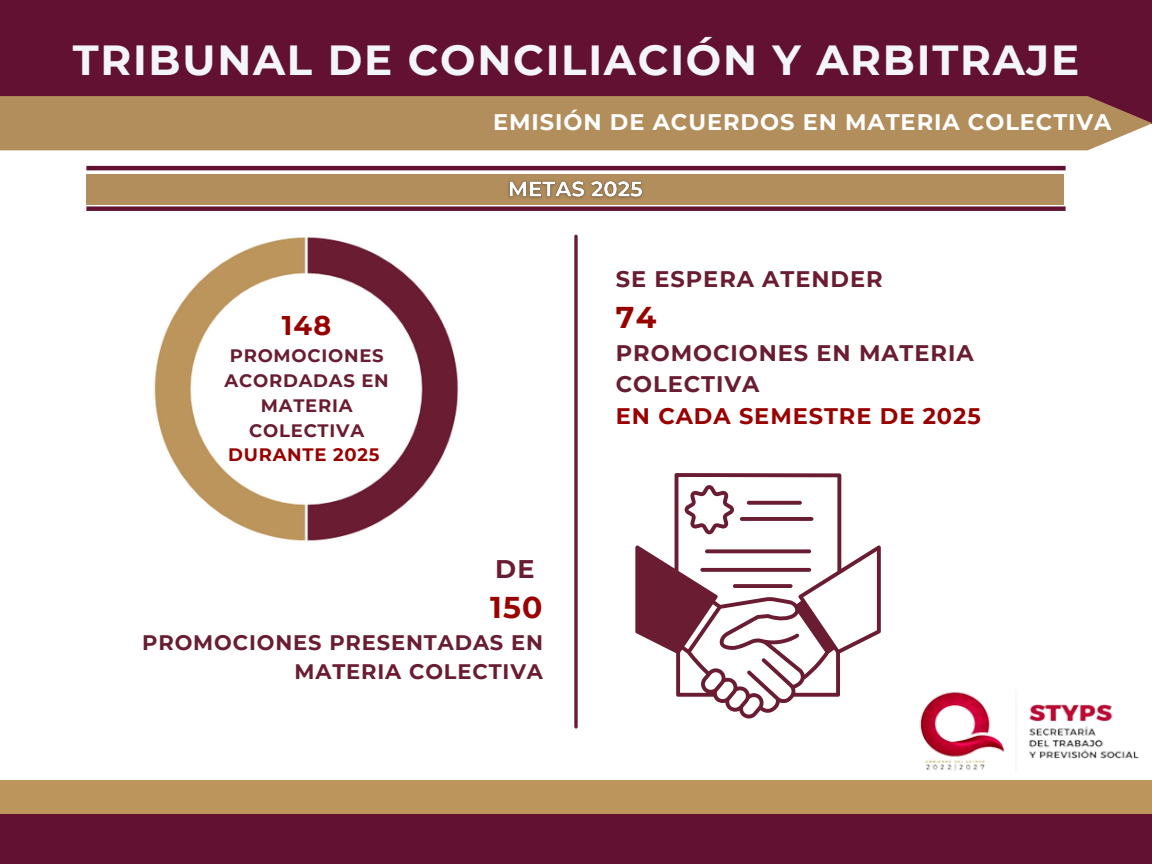
<style>
.page{position:relative;width:1152px;height:864px;background:#fff}
.page>*{position:absolute;margin:0;border:0;box-sizing:border-box;transform-origin:0 0}
.t1{font:700 42px "Montserrat";letter-spacing:.04em;color:#f3f5f9}
.t2{font:700 30px "Montserrat";color:#900}
.t3{font:700 27px "Montserrat";color:#900}
.t4{font:700 25.5px "Montserrat";color:#691c32}
.t5{font:700 22.5px/31.5px "Montserrat";letter-spacing:.04em;color:#691c32}
.t6{font:700 22.5px "Montserrat";letter-spacing:.04em;color:#fff}
.t7{font:700 21px/29.2px "Montserrat";letter-spacing:.04em;color:#691c32;text-align:right}
.t8{font:700 18px/24.8px "Montserrat";letter-spacing:.04em;color:#691c32;text-align:center}
.t9{font:700 18px "Montserrat";letter-spacing:.04em;color:#900}
.s1{color:#900}
</style>
<div class="page">
<div style="left:0;top:0;width:1152px;height:123px;background:#621132"></div>
<div style="left:0;top:96px;width:1152px;height:54px;background:#b38e5d"></div>
<div style="left:0;top:813px;width:1152px;height:51px;background:#621132"></div>
<div style="left:0;top:780px;width:1152px;height:33px;background:#bc955c"></div>
<hr style="left:86px;top:166px;width:980px;height:4px;background:#621132">
<div style="left:86px;top:206px;width:980px;height:5px;background:#621132"></div>
<div style="left:86px;top:174px;width:978px;height:30px;background:#b38e5d"></div>
<img style="left:919px;top:691px;width:220px;height:80px">
<svg style="left:574px;top:236px;width:4px;height:491px;background:#803f51"></svg>
<img style="left:154px;top:237px;width:305px;height:304px">
<img style="left:502px;top:181px;width:147px;height:24px">
<svg style="left:635px;top:473px;width:246px;height:245px"></svg>
<svg style="left:747px;top:501px;width:55px;height:4px"></svg>
<svg style="left:740px;top:517px;width:73px;height:4px"></svg>
<svg style="left:705px;top:549px;width:106px;height:4px"></svg>
<svg style="left:700px;top:568px;width:111px;height:4px"></svg>
<svg style="left:733px;top:584px;width:60px;height:4px"></svg>
<svg style="left:685px;top:485px;width:49px;height:49px"></svg>
<h1 class="t1" style="left:73px;top:35px;width:1008px">TRIBUNAL DE CONCILIACIÓN Y ARBITRAJE</h1>
<h2 class="t6" style="left:493px;top:108px;width:620px">EMISIÓN DE ACUERDOS EN MATERIA COLECTIVA</h2>
<p class="t3" style="left:282px;top:309px;width:51px">148</p>
<p class="t8" style="left:225px;top:344px;width:166px">PROMOCIONES<br>ACORDADAS EN<br>MATERIA<br>COLECTIVA</p>
<p class="t9" style="left:228px;top:444px;width:153px">DURANTE 2025</p>
<p class="t4" style="left:495px;top:553px;width:41px">DE</p>
<p class="t2" style="left:490px;top:589px;width:54px">150</p>
<p class="t7" style="left:142px;top:628px;width:402px">PROMOCIONES PRESENTADAS EN<br>MATERIA COLECTIVA</p>
<p class="t5" style="left:616px;top:264px;width:268px">SE ESPERA ATENDER</p>
<p class="t2" style="left:616px;top:299px;width:42px">74</p>
<p class="t5" style="left:616px;top:337px;width:366px">PROMOCIONES EN MATERIA<br>COLECTIVA<br><span class="s1">EN CADA SEMESTRE DE 2025</span></p>
</div>
